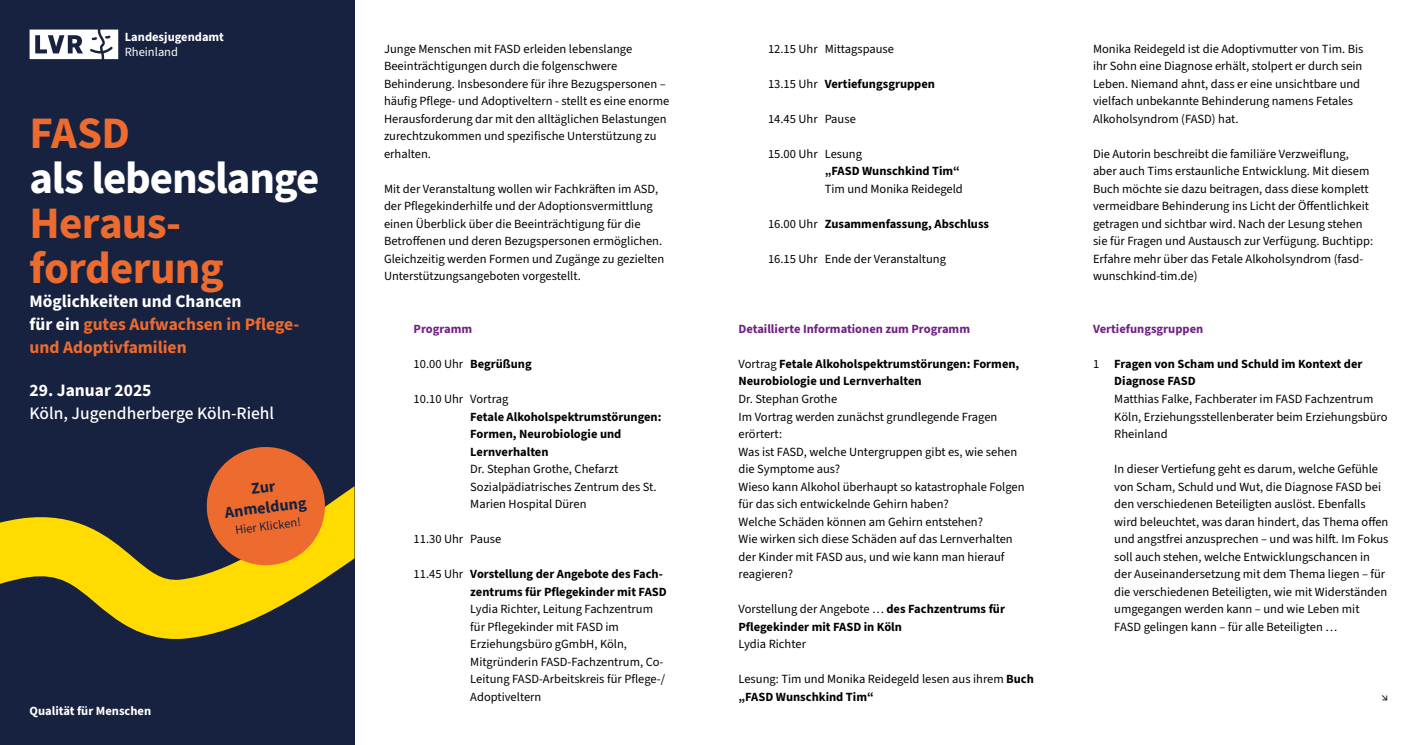
<style>
.page{position:relative;width:1418px;height:745px;background:#fff}
.page>*{position:absolute;margin:0;border:0;box-sizing:border-box;transform-origin:0 0}
.t1{font:700 45px/45px "Source Sans 3";letter-spacing:-.02em;color:#ed6b2f}
.t2{font:700 45px "Source Sans 3";letter-spacing:-.025em;color:#fff}
.t3{font:700 17.5px/22.8px "Source Sans 3";color:#ed6b2f}
.t4{font:500 17.5px "Source Sans 3";color:#fff}
.t5{font:700 17.5px "Source Sans 3";color:#fff}
.t6{font:700 16.25px/20px "Source Sans 3";color:#16223f;text-align:center}
.t7{font:12.5px/17.5px "Source Sans 3";color:#000}
.t8{font:700 12.5px/17.5px "Source Sans 3";color:#000}
.t9{font:700 12.5px "Source Sans 3";color:#6f2082}
.t10{font:700 12.5px "Source Sans 3";color:#fff}
.t11{font:12.5px "Source Sans 3";color:#16223f}
.t12{font:12.5px "Source Sans 3";color:#fff}
.s1{color:#fff}
.s2{font-weight:400}
.s3{font-weight:700}
</style>
<div class="page">
<div style="left:0;top:0;width:354px;height:744px;background:#16223f"></div>
<svg style="left:0;top:486px;width:354px;height:153px"></svg>
<svg style="left:203px;top:447px;width:125px;height:121px"></svg>
<svg style="left:30px;top:30px;width:88px;height:29px"></svg>
<p class="t10" style="left:125px;top:29px;width:101px">Landesjugendamt</p>
<p class="t12" style="left:125px;top:44px;width:55px">Rheinland</p>
<h1 class="t1" style="left:30px;top:110px;width:102px">FASD</h1>
<h1 class="t2" style="left:30px;top:148px;width:291px">als lebenslange</h1>
<h1 class="t1" style="left:30px;top:200px;width:196px">Heraus&shy;forderung</h1>
<h2 class="t3" style="left:30px;top:289px;width:271px"><span class="s1">Möglichkeiten und Chancen<br>für ein</span> gutes Aufwachsen in Pflege&shy;und Adoptivfamilien</h2>
<h2 class="t5" style="left:30px;top:378px;width:123px">29. Januar 2025</h2>
<h2 class="t4" style="left:30px;top:401px;width:246px">Köln, Jugendherberge Köln-Riehl</h2>
<p class="t10" style="left:30px;top:702px;width:123px">Qualität für Menschen</p>
<h3 class="t6" style="left:221px;top:482px;width:84px;rotate:-7deg">Zur<br>Anmeldung</h3>
<p class="t11" style="left:234px;top:522px;width:68px;rotate:-7deg">Hier Klicken!</p>
<p class="t7" style="left:384px;top:40px;width:287px">Junge Menschen mit FASD erleiden lebenslange Beeinträchtigungen durch die folgenschwere Behinderung. Insbesondere für ihre Bezugspersonen – häufig Pflege- und Adoptiveltern - stellt es eine enorme Herausforderung dar mit den alltäglichen Belastungen zurechtzukommen und spezifische Unterstützung zu erhalten.</p>
<p class="t7" style="left:384px;top:180px;width:282px">Mit der Veranstaltung wollen wir Fachkräften im ASD, der Pflegekinderhilfe und der Adoptionsvermittlung einen Überblick über die Beeinträchtigung für die Betroffenen und deren Bezugspersonen ermöglichen.<br>Gleichzeitig werden Formen und Zugänge zu gezielten Unterstützungsangeboten vorgestellt.</p>
<p class="t9" style="left:413px;top:320px;width:60px">Programm</p>
<p class="t8" style="left:413px;top:355px;width:120px"><span class="s2">10.00 Uhr</span> Begrüßung</p>
<p class="t7" style="left:413px;top:390px;width:96px">10.10 Uhr Vortrag</p>
<p class="t8" style="left:470px;top:407px;width:193px">Fetale Alkoholspektrumstörungen:<br>Formen, Neurobiologie und<br>Lernverhalten</p>
<p class="t7" style="left:470px;top:460px;width:188px">Dr. Stephan Grothe, Chefarzt<br>Sozialpädiatrisches Zentrum des St.<br>Marien Hospital Düren</p>
<p class="t7" style="left:413px;top:530px;width:89px">11.30 Uhr Pause</p>
<p class="t8" style="left:470px;top:565px;width:198px;text-indent:-57px"><span class="s2">11.45 Uhr</span> Vorstellung der Angebote des Fach&shy;zentrums für Pflegekinder mit FASD</p>
<p class="t7" style="left:470px;top:600px;width:196px">Lydia Richter, Leitung Fachzentrum für Pflegekinder mit FASD im<br>Erziehungsbüro gGmbH, Köln,<br>Mitgründerin FASD-Fachzentrum, Co-<br>Leitung FASD-Arbeitskreis für Pflege-/<br>Adoptiveltern</p>
<p class="t7" style="left:768px;top:40px;width:127px">12.15 Uhr Mittagspause</p>
<p class="t8" style="left:768px;top:75px;width:168px"><span class="s2">13.15 Uhr</span> Vertiefungsgruppen</p>
<p class="t7" style="left:768px;top:110px;width:89px">14.45 Uhr Pause</p>
<p class="t7" style="left:768px;top:145px;width:95px">15.00 Uhr Lesung</p>
<p class="t8" style="left:824px;top:162px;width:137px">„FASD Wunschkind Tim“</p>
<p class="t7" style="left:824px;top:180px;width:140px">Tim und Monika Reidegeld</p>
<p class="t8" style="left:768px;top:215px;width:222px"><span class="s2">16.00 Uhr</span> Zusammenfassung, Abschluss</p>
<p class="t7" style="left:768px;top:250px;width:179px">16.15 Uhr Ende der Veranstaltung</p>
<p class="t9" style="left:738px;top:320px;width:233px">Detaillierte Informationen zum Programm</p>
<p class="t8" style="left:738px;top:355px;width:282px"><span class="s2">Vortrag</span> Fetale Alkoholspektrumstörungen: Formen,<br>Neurobiologie und Lernverhalten</p>
<p class="t7" style="left:738px;top:390px;width:287px">Dr. Stephan Grothe<br>Im Vortrag werden zunächst grundlegende Fragen erörtert:<br>Was ist FASD, welche Untergruppen gibt es, wie sehen die Symptome aus?<br>Wieso kann Alkohol überhaupt so katastrophale Folgen für das sich entwickelnde Gehirn haben?<br>Welche Schäden können am Gehirn entstehen?<br>Wie wirken sich diese Schäden auf das Lernverhalten der Kinder mit FASD aus, und wie kann man hierauf reagieren?</p>
<p class="t8" style="left:738px;top:600px;width:268px"><span class="s2">Vorstellung der Angebote …</span> des Fachzentrums für<br>Pflegekinder mit FASD in Köln</p>
<p class="t7" style="left:738px;top:635px;width:69px">Lydia Richter</p>
<p class="t7" style="left:738px;top:670px;width:297px">Lesung: Tim und Monika Reidegeld lesen aus ihrem <span class="s3">Buch „FASD Wunschkind Tim“</span></p>
<p class="t7" style="left:1093px;top:40px;width:272px">Monika Reidegeld ist die Adoptivmutter von Tim. Bis ihr Sohn eine Diagnose erhält, stolpert er durch sein Leben. Niemand ahnt, dass er eine unsichtbare und vielfach unbekannte Behinderung namens Fetales Alkoholsyndrom (FASD) hat.</p>
<p class="t7" style="left:1093px;top:145px;width:281px">Die Autorin beschreibt die familiäre Verzweiflung, aber auch Tims erstaunliche Entwicklung. Mit diesem Buch möchte sie dazu beitragen, dass diese komplett vermeidbare Behinderung ins Licht der Öffentlichkeit getragen und sichtbar wird. Nach der Lesung stehen sie für Fragen und Austausch zur Verfügung. Buchtipp:<br>Erfahre mehr über das Fetale Alkoholsyndrom (fasd&shy;wunschkind-tim.de)</p>
<p class="t9" style="left:1093px;top:320px;width:112px">Vertiefungsgruppen</p>
<p class="t8" style="left:1114px;top:355px;width:250px;text-indent:-21px"><span class="s2">1</span> Fragen von Scham und Schuld im Kontext der<br>Diagnose FASD</p>
<p class="t7" style="left:1114px;top:390px;width:275px">Matthias Falke, Fachberater im FASD Fachzentrum<br>Köln, Erziehungsstellenberater beim Erziehungsbüro<br>Rheinland</p>
<p class="t7" style="left:1114px;top:460px;width:276px">In dieser Vertiefung geht es darum, welche Gefühle von Scham, Schuld und Wut, die Diagnose FASD bei den verschiedenen Beteiligten auslöst. Ebenfalls wird beleuchtet, was daran hindert, das Thema offen und angstfrei anzusprechen – und was hilft. Im Fokus soll auch stehen, welche Entwicklungschancen in der Auseinandersetzung mit dem Thema liegen – für die verschiedenen Beteiligten, wie mit Widerständen umgegangen werden kann – und wie Leben mit FASD gelingen kann – für alle Beteiligten …</p>
<p class="t7" style="left:1380px;top:687px;width:9px">↘</p>
</div>
